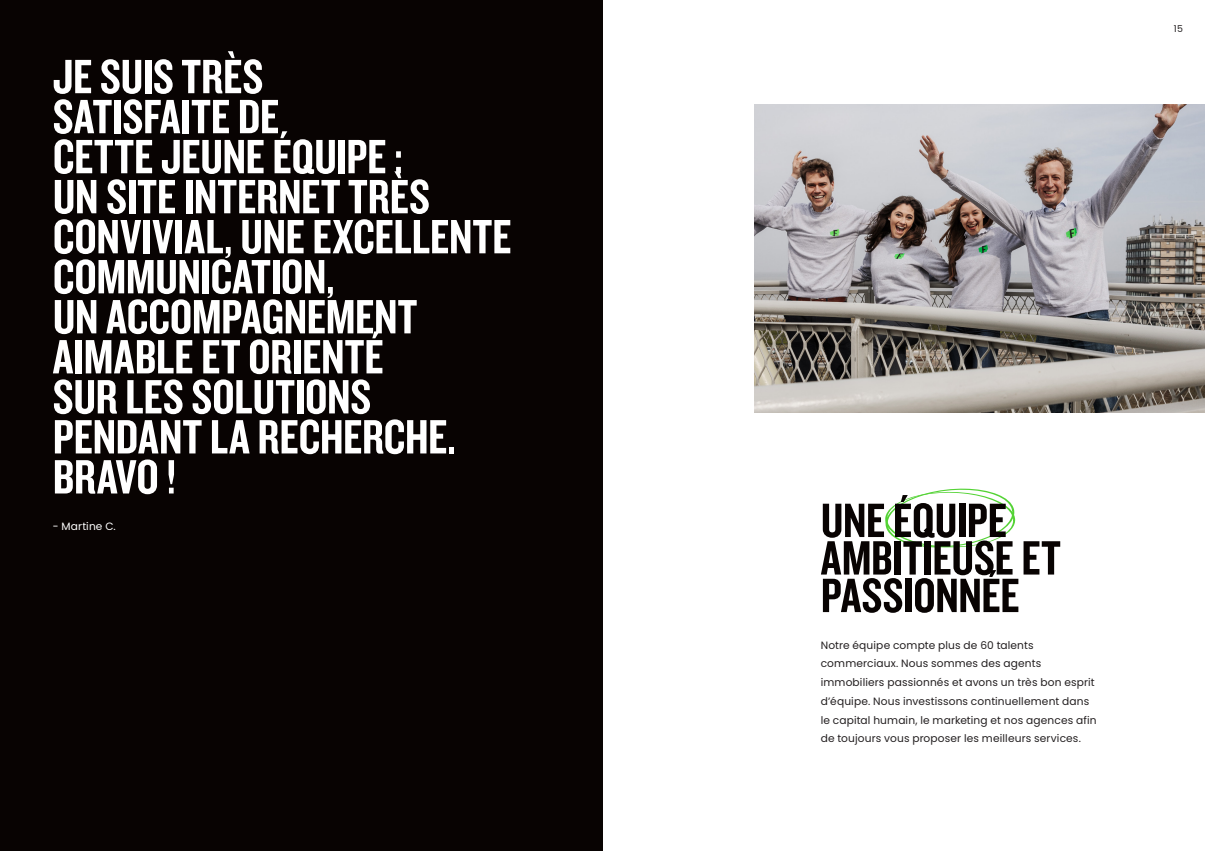
<style>
.page{position:relative;width:1205px;height:851px;background:#fff}
.page>*{position:absolute;margin:0;border:0;box-sizing:border-box;transform-origin:0 0}
.BODY{font:50px/40px "Knockout 49 Liteweight";letter-spacing:-.005em;color:#fff}
.BODY-2{font:50px/37.5px "Knockout 49 Liteweight";letter-spacing:-.005em;color:#080302}
.BODY-3{font:10.62px/18.8px "Poppins";letter-spacing:.01em;color:#231f20}
.BODY-4{font:10.62px "Poppins";letter-spacing:.015em;color:#fff}
.t1{font:9.38px "Poppins";color:#231f20}
</style>
<div class="page">
<div style="left:0;top:0;width:602px;height:850px;background:#080302"></div>
<img style="left:755px;top:105px;width:450px;height:307px">
<svg style="left:885px;top:488px;width:130px;height:60px"></svg>
<p class="BODY" style="left:53px;top:55px;width:460px">JE SUIS TRÈS<br>SATISFAITE DE<br>CETTE JEUNE ÉQUIPE :<br>UN SITE INTERNET TRÈS<br>CONVIVIAL, UNE EXCELLENTE<br>COMMUNICATION,<br>UN ACCOMPAGNEMENT<br>AIMABLE ET ORIENTÉ<br>SUR LES SOLUTIONS<br>PENDANT LA RECHERCHE.<br>BRAVO !</p>
<p class="BODY-4" style="left:53px;top:520px;width:65px">- Martine C.</p>
<p class="t1" style="left:1174px;top:23px;width:10px">15</p>
<p class="BODY-2" style="left:821px;top:500px;width:241px">UNE ÉQUIPE<br>AMBITIEUSE ET<br>PASSIONNÉE</p>
<p class="BODY-3" style="left:821px;top:635px;width:277px">Notre équipe compte plus de 60 talents commerciaux. Nous sommes des agents immobiliers passionnés et avons un très bon esprit d’équipe. Nous investissons continuellement dans le capital humain, le marketing et nos agences afin de toujours vous proposer les meilleurs services.</p>
</div>
